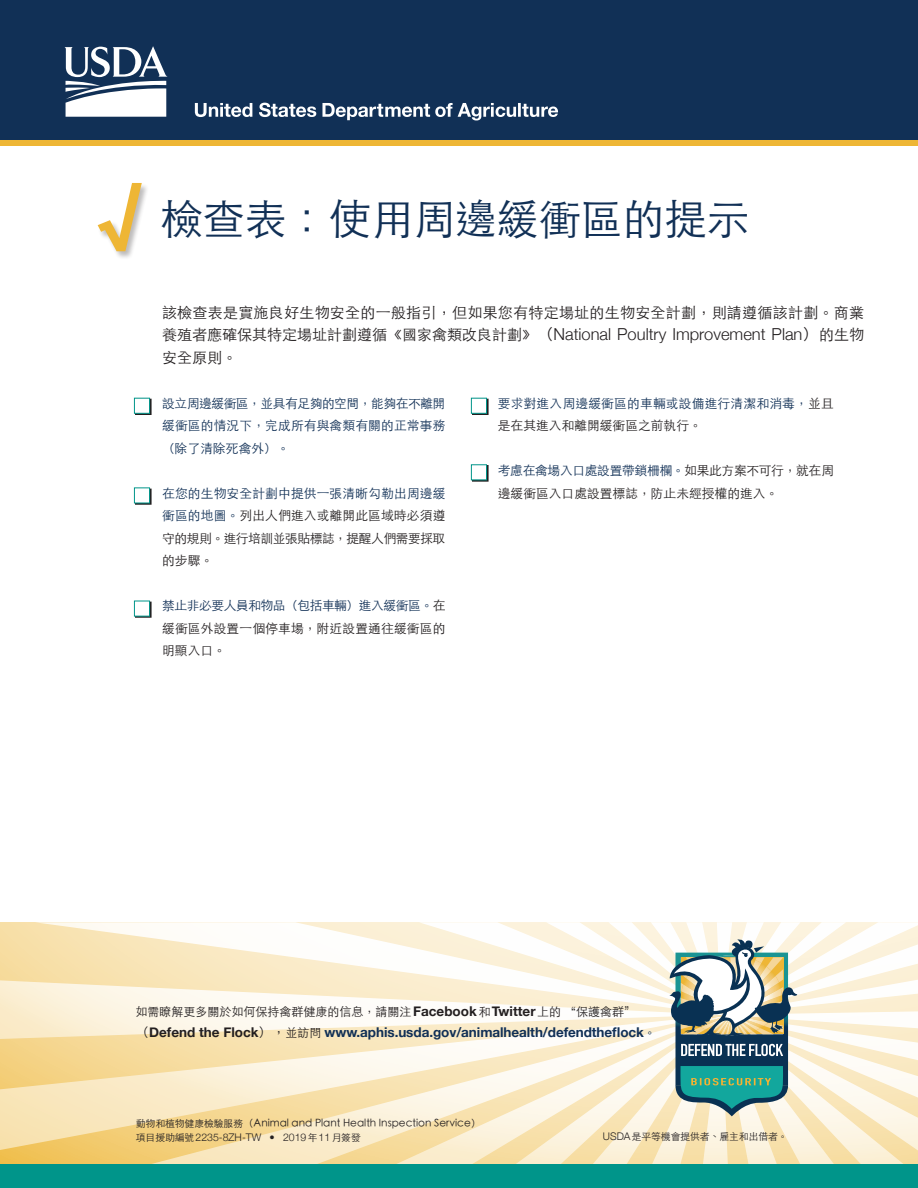
<style>
.page{position:relative;width:918px;height:1188px;background:#fff}
.page>*{position:absolute;margin:0;border:0;box-sizing:border-box;transform-origin:0 0}
.t1{font:700 68.25px "Helvetica Neue";color:#eeb635;scale:1.12 1}
.t2{font:300 42px "ST Heiti TC";color:#113056}
.t3{font:300 16.5px "Helvetica Neue";color:#231f20}
.t4{font:300 15px "ST Heiti TC";letter-spacing:.02em;color:#231f20}
.t5{font:700 13.5px "Helvetica Neue";letter-spacing:-.005em;color:#113056}
.t6{font:300 12.75px/22.5px "ST Heiti TC";color:#231f20;text-align:justify}
.t7{font:300 12.75px/22.5px "ST Heiti TC";letter-spacing:.01em;color:#113056;text-align:justify}
.t8{font:300 12.75px/22.5px "ST Heiti TC";letter-spacing:-.025em;color:#231f20}
.t9{font:300 12px "ST Heiti TC";color:#231f20}
.t10{font:300 10.5px "ST Heiti TC";color:#231f20}
.t11{font:300 10.5px "Helvetica Neue";color:#231f20}
.t12{font:300 9.75px "ST Heiti TC";color:#231f20}
.s1{font-family:"ST Heiti TC";font-size:15px}
.s2{font-family:"ST Heiti TC"}
.s3{color:#113056}
.s4{color:#231f20}
.s5{font-family:"Helvetica Neue";font-weight:700;font-size:13.5px}
.s6{font-family:"ST Heiti TC";font-weight:300;color:#231f20}
.s7{font-family:"ST Heiti TC";font-weight:300;font-size:12px;color:#231f20}
.s8{font-family:"ST Heiti TC";font-weight:300;font-size:12px}
.s9{font-size:9.75px}
.s10{font-family:"ST Heiti TC";font-size:9.75px}
.s11{font-family:"Helvetica Neue";font-size:10.5px}
</style>
<div class="page">
<svg style="left:0;top:922px;width:918px;height:242px"></svg>
<div style="left:0;top:0;width:918px;height:141px;background:#113056"></div>
<svg style="left:195px;top:103px;width:363px;height:17px"></svg>
<svg style="left:64px;top:46px;width:104px;height:71px"></svg>
<div style="left:0;top:1164px;width:918px;height:24px;background:#00958a"></div>
<div style="left:0;top:140px;width:918px;height:6px;background:#eeb635"></div>
<div style="left:135px;top:399px;width:16px;height:16px;background:#231f20"></div>
<div style="left:134px;top:398px;width:16px;height:16px;background:#fff;border:1px solid #00958a"></div>
<div style="left:135px;top:489px;width:16px;height:16px;background:#115954"></div>
<div style="left:134px;top:488px;width:16px;height:15px;background:#fff;border:1px solid #00958a"></div>
<div style="left:135px;top:602px;width:16px;height:16px;background:#17736c"></div>
<div style="left:134px;top:601px;width:16px;height:15px;background:#fff;border:1px solid #00958a"></div>
<svg style="left:472px;top:465px;width:16px;height:16px"></svg>
<div style="left:471px;top:464px;width:16px;height:16px;background:#fff;border:1px solid #00958a"></div>
<div style="left:472px;top:399px;width:16px;height:16px;background:#231f20"></div>
<div style="left:471px;top:398px;width:16px;height:16px;background:#fff;border:1px solid #00958a"></div>
<svg style="left:670px;top:939px;width:127px;height:177px"></svg>
<div style="left:97px;top:183px;width:53px;height:77px;background:#231f20;opacity:.3"></div>
<p class="t1" style="left:98px;top:159px;width:40px">√</p>
<p class="t2" style="left:161px;top:183px;width:589px">檢查表：使用周邊緩衝區的提示</p>
<p class="t4" style="left:162px;top:300px;width:704px">該檢查表是實施良好生物安全的一般指引，但如果您有特定場址的生物安全計劃，則請遵循該計劃。商業</p>
<p class="t3" style="left:162px;top:321px;width:703px"><span class="s1">養殖者應確保其特定場址計劃遵循《國家禽類改良計劃》</span><span class="s2">（</span>National Poultry Improvement Plan<span class="s2">）</span><span class="s1">的生物</span></p>
<p class="t4" style="left:162px;top:345px;width:76px">安全原則。</p>
<p class="t7" style="left:162px;top:390px;width:285px">設立周邊緩衝區，並具有足夠的空間，能夠在不離開緩衝區的情況下，完成所有與禽類有關的正常事務（除了清除死禽外）。</p>
<p class="t6" style="left:162px;top:480px;width:285px"><span class="s3">在您的生物安全計劃中提供一張清晰勾勒出周邊緩衝區的地圖。</span>列出人們進入或離開此區域時必須遵守的規則。進行培訓並張貼標誌，提醒人們需要採取的步驟。</p>
<p class="t6" style="left:162px;top:593px;width:285px"><span class="s3">禁止非必要人員和物品（包括車輛）進入緩衝區。</span>在緩衝區外設置一個停車場，附近設置通往緩衝區的明顯入口。</p>
<p class="t7" style="left:498px;top:390px;width:337px">要求對進入周邊緩衝區的車輛或設備進行清潔和消毒，<span class="s4">並且是在其進入和離開緩衝區之前執行。</span></p>
<p class="t8" style="left:498px;top:458px;width:337px"><span class="s3">考慮在禽場入口處設置帶鎖柵欄。</span>如果此方案不可行，就在周邊緩衝區入口處設置標誌，防止未經授權的進入。</p>
<p class="t9" style="left:136px;top:1002px;width:502px">如需瞭解更多關於如何保持禽群健康的信息，請關注 <span class="s5">Facebook</span> 和 <span class="s5">Twitter</span> 上的 “保護禽群”</p>
<p class="t5" style="left:136px;top:1022px;width:522px"><span class="s6">（</span><span class="s4">Defend the Flock</span><span class="s6">），</span><span class="s7">並訪問</span> www.aphis.usda.gov/animalhealth/defendtheflock<span class="s8">。</span></p>
<p class="t10" style="left:136px;top:1114px;width:347px"><span class="s9">動物和植物健康檢驗服務</span>（Animal and Plant Health Inspection Service）</p>
<p class="t11" style="left:136px;top:1128px;width:226px"><span class="s10">項目援助編號</span> 2235-8ZH-TW • 2019 <span class="s10">年</span> 11 <span class="s10">月簽發</span></p>
<p class="t12" style="left:603px;top:1128px;width:186px"><span class="s11">USDA</span> 是平等機會提供者、雇主和出借者。</p>
</div>
